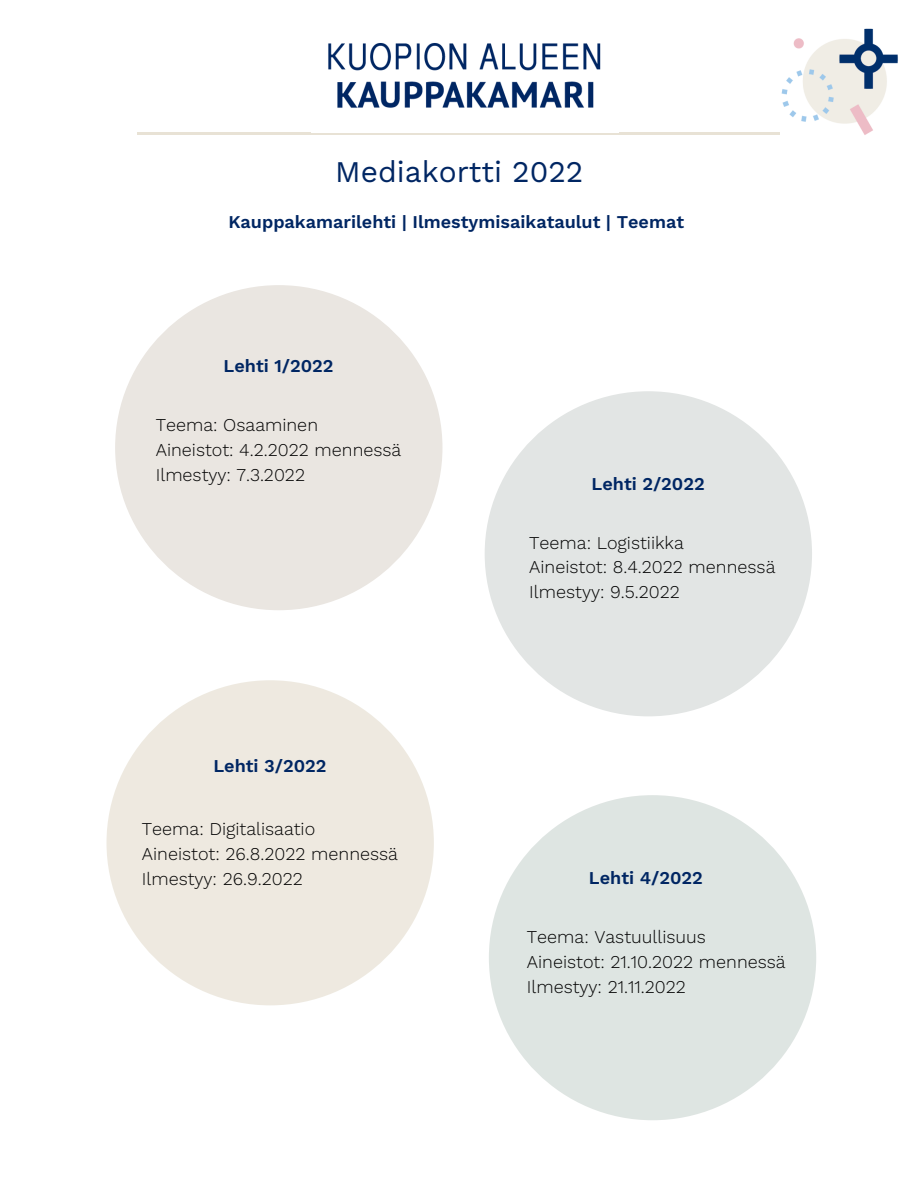
<style>
.page{position:relative;width:918px;height:1188px;background:#fff}
.page>*{position:absolute;margin:0;border:0;box-sizing:border-box;transform-origin:0 0}
.t1{font:30px "Work Sans";color:#002663}
.t2{font:300 18px "Work Sans";color:#000}
.t3{font:600 18px "Work Sans";color:#002663}
</style>
<div class="page">
<hr style="left:138px;top:132px;width:642px;height:3px;background:#e8e2d5">
<img style="left:328px;top:43px;width:273px;height:65px">
<img style="left:781px;top:28px;width:117px;height:107px">
<div style="left:115px;top:285px;width:327px;height:325px;background:#eae6e1;border-radius:50%"></div>
<div style="left:485px;top:391px;width:327px;height:325px;background:#e2e5e4;border-radius:50%"></div>
<div style="left:107px;top:680px;width:327px;height:325px;background:#ebe6db;border-radius:50%"></div>
<div style="left:489px;top:795px;width:327px;height:325px;background:#dae1de;border-radius:50%"></div>
<p class="t1" style="left:335px;top:159px;width:250px">Mediakortti 2022</p>
<p class="t3" style="left:228px;top:214px;width:457px">Kauppakamarilehti | Ilmestymisaikataulut | Teemat</p>
<p class="t3" style="left:224px;top:358px;width:112px">Lehti 1/2022</p>
<p class="t2" style="left:156px;top:417px;width:164px">Teema: Osaaminen</p>
<p class="t2" style="left:156px;top:442px;width:247px">Aineistot: 4.2.2022 mennessä</p>
<p class="t2" style="left:156px;top:467px;width:151px">Ilmestyy: 7.3.2022</p>
<p class="t3" style="left:213px;top:758px;width:115px">Lehti 3/2022</p>
<p class="t2" style="left:142px;top:821px;width:175px">Teema: Digitalisaatio</p>
<p class="t2" style="left:142px;top:846px;width:258px">Aineistot: 26.8.2022 mennessä</p>
<p class="t2" style="left:142px;top:871px;width:163px">Ilmestyy: 26.9.2022</p>
<p class="t3" style="left:592px;top:476px;width:115px">Lehti 2/2022</p>
<p class="t2" style="left:529px;top:535px;width:156px">Teema: Logistiikka</p>
<p class="t2" style="left:529px;top:560px;width:248px">Aineistot: 8.4.2022 mennessä</p>
<p class="t2" style="left:529px;top:584px;width:152px">Ilmestyy: 9.5.2022</p>
<p class="t3" style="left:589px;top:870px;width:116px">Lehti 4/2022</p>
<p class="t2" style="left:527px;top:930px;width:181px">Teema: Vastuullisuus</p>
<p class="t2" style="left:527px;top:954px;width:260px">Aineistot: 21.10.2022 mennessä</p>
<p class="t2" style="left:527px;top:979px;width:161px">Ilmestyy: 21.11.2022</p>
</div>
